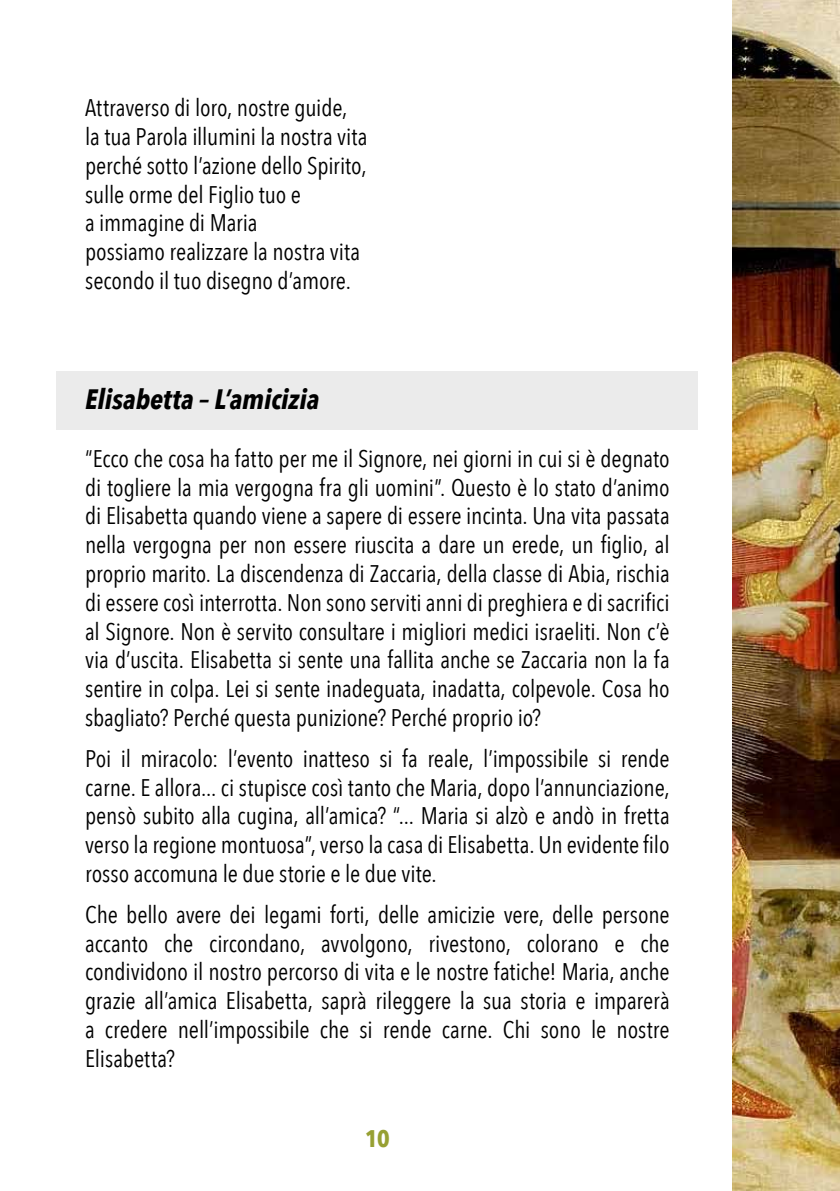
<style>
.page{position:relative;width:840px;height:1191px;background:#fff}
.page>*{position:absolute;margin:0;border:0;box-sizing:border-box;transform-origin:0 0}
.t1{font:italic 700 28px "Avenir Next Condensed";color:#000}
.t2{font:24px/28.8px "Avenir Next Condensed";letter-spacing:-.005em;color:#000;text-align:justify}
.t3{font:700 24px "Avenir Next Condensed";color:#97a033}
</style>
<div class="page">
<div style="left:57px;top:371px;width:640px;height:58px;background:#ebebeb"></div>
<img style="left:732px;top:0;width:107px;height:1190px">
<p class="t2" style="left:85px;top:92px;width:284px;text-align:left">Attraverso di loro, nostre guide, la tua Parola illumini la nostra vita perché sotto l’azione dello Spirito, sulle orme del Figlio tuo e<br>a immagine di Maria<br>possiamo realizzare la nostra vita secondo il tuo disegno d’amore.</p>
<p class="t1" style="left:85px;top:382px;width:235px">Elisabetta – L’amicizia</p>
<p class="t2" style="left:85px;top:443px;width:585px">“Ecco che cosa ha fatto per me il Signore, nei giorni in cui si è degnato di togliere la mia vergogna fra gli uomini”. Questo è lo stato d’animo di Elisabetta quando viene a sapere di essere incinta. Una vita passata nella vergogna per non essere riuscita a dare un erede, un figlio, al proprio marito. La discendenza di Zaccaria, della classe di Abia, rischia di essere così interrotta. Non sono serviti anni di preghiera e di sacrifici al Signore. Non è servito consultare i migliori medici israeliti. Non c’è via d’uscita. Elisabetta si sente una fallita anche se Zaccaria non la fa sentire in colpa. Lei si sente inadeguata, inadatta, colpevole. Cosa ho sbagliato? Perché questa punizione? Perché proprio io?</p>
<p class="t2" style="left:85px;top:743px;width:585px">Poi il miracolo: l’evento inatteso si fa reale, l’impossibile si rende carne. E allora... ci stupisce così tanto che Maria, dopo l’annunciazione, pensò subito alla cugina, all’amica? “... Maria si alzò e andò in fretta verso la regione montuosa”, verso la casa di Elisabetta. Un evidente filo rosso accomuna le due storie e le due vite.</p>
<p class="t2" style="left:85px;top:899px;width:585px">Che bello avere dei legami forti, delle amicizie vere, delle persone accanto che circondano, avvolgono, rivestono, colorano e che condividono il nostro percorso di vita e le nostre fatiche! Maria, anche grazie all’amica Elisabetta, saprà rileggere la sua storia e imparerà a credere nell’impossibile che si rende carne. Chi sono le nostre Elisabetta?</p>
<p class="t3" style="left:365px;top:1123px;width:26px">10</p>
</div>
